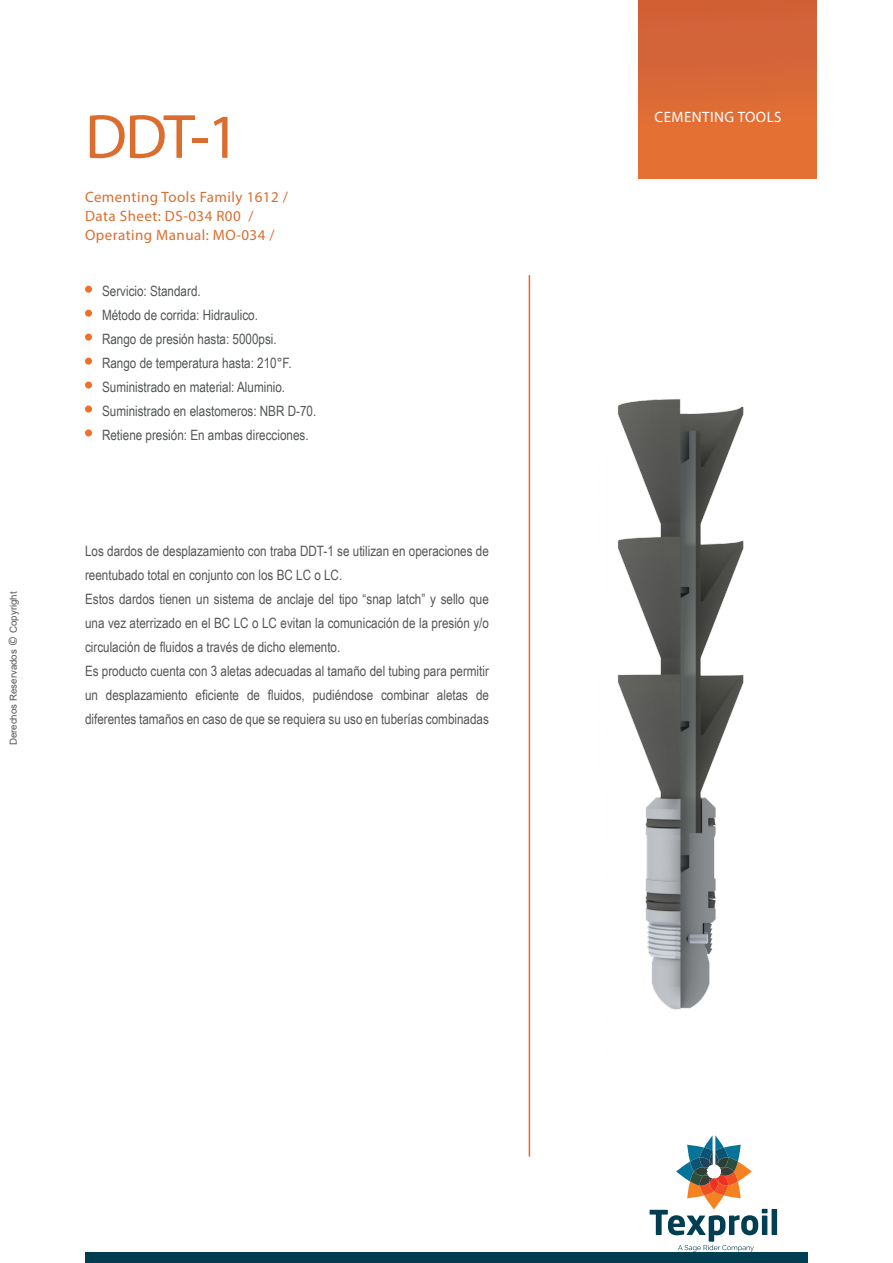
<style>
.page{position:relative;width:893px;height:1263px;background:#fff}
.page>*{position:absolute;margin:0;border:0;box-sizing:border-box;transform-origin:0 0}
.t1{font:63px "Myriad Pro";color:#db6d2f}
.t2{font:15px "Myriad Pro";letter-spacing:.03em;color:#db6d2f}
.t3{font:15px "Myriad Pro";letter-spacing:.03em;color:#fff}
.t4{font:14.25px/24px "Arial Narrow";color:#555;text-align:justify}
.t5{font:14.25px/24px "Arial Narrow";color:#525556}
.t6{font:9.75px "Arial";color:#525456}
.s1{font-family:"Calibri";font-size:11.7px}
</style>
<div class="page">
<div style="left:639px;top:0;width:177px;height:178px;background:#da6936"></div>
<div style="left:85px;top:1253px;width:723px;height:10px;background:#013e51"></div>
<div style="left:772px;top:1209px;width:5px;height:26px;background:#013e51"></div>
<svg style="left:650px;top:1135px;width:117px;height:117px"></svg>
<hr style="left:529px;top:275px;width:1px;height:881px;background:#f2602c">
<div style="left:85px;top:286px;width:7px;height:7px;background:#f36e27;border-radius:50%"></div>
<div style="left:85px;top:334px;width:7px;height:7px;background:#f36e27;border-radius:50%"></div>
<div style="left:85px;top:381px;width:7px;height:8px;background:#f36e27;border-radius:50%"></div>
<div style="left:85px;top:310px;width:7px;height:7px;background:#f36e27;border-radius:50%"></div>
<div style="left:85px;top:358px;width:7px;height:7px;background:#f36e27;border-radius:50%"></div>
<div style="left:85px;top:429px;width:7px;height:7px;background:#f36e27;border-radius:50%"></div>
<div style="left:85px;top:405px;width:7px;height:7px;background:#f36e27;border-radius:50%"></div>
<img style="left:617px;top:399px;width:127px;height:611px">
<p class="t6" style="left:7px;top:745px;width:155px;rotate:-90deg">Derechos Reservados <span class="s1">©</span> Copyright</p>
<p class="t1" style="left:85px;top:98px;width:156px">DDT-1</p>
<p class="t2" style="left:85px;top:187px;width:204px">Cementing Tools Family 1612 /</p>
<p class="t2" style="left:85px;top:206px;width:170px">Data Sheet: DS-034 R00 /</p>
<p class="t2" style="left:85px;top:226px;width:191px">Operating Manual: MO-034 /</p>
<p class="t5" style="left:102px;top:279px;width:100px">Servicio: Standard.</p>
<p class="t5" style="left:102px;top:303px;width:191px">Método de corrida: Hidraulico.<br>Rango de presión hasta: 5000psi.<br>Rango de temperatura hasta: 210°F.</p>
<p class="t5" style="left:102px;top:375px;width:185px">Suministrado en material: Aluminio.</p>
<p class="t5" style="left:102px;top:399px;width:216px">Suministrado en elastomeros: NBR D-70.</p>
<p class="t5" style="left:102px;top:423px;width:208px">Retiene presión: En ambas direcciones.</p>
<p class="t4" style="left:85px;top:538px;width:405px">Los dardos de desplazamiento con traba DDT-1 se utilizan en operaciones de reentubado total en conjunto con los BC LC o LC.</p>
<p class="t4" style="left:85px;top:586px;width:405px">Estos dardos tienen un sistema de anclaje del tipo “snap latch” y sello que una vez aterrizado en el BC LC o LC evitan la comunicación de la presión y/o circulación de fluidos a través de dicho elemento.</p>
<p class="t4" style="left:85px;top:658px;width:405px">Es producto cuenta con 3 aletas adecuadas al tamaño del tubing para permitir un desplazamiento eficiente de fluidos, pudiéndose combinar aletas de diferentes tamaños en caso de que se requiera su uso en tuberías combinadas</p>
<p class="t3" style="left:655px;top:108px;width:129px">CEMENTING TOOLS</p>
</div>
